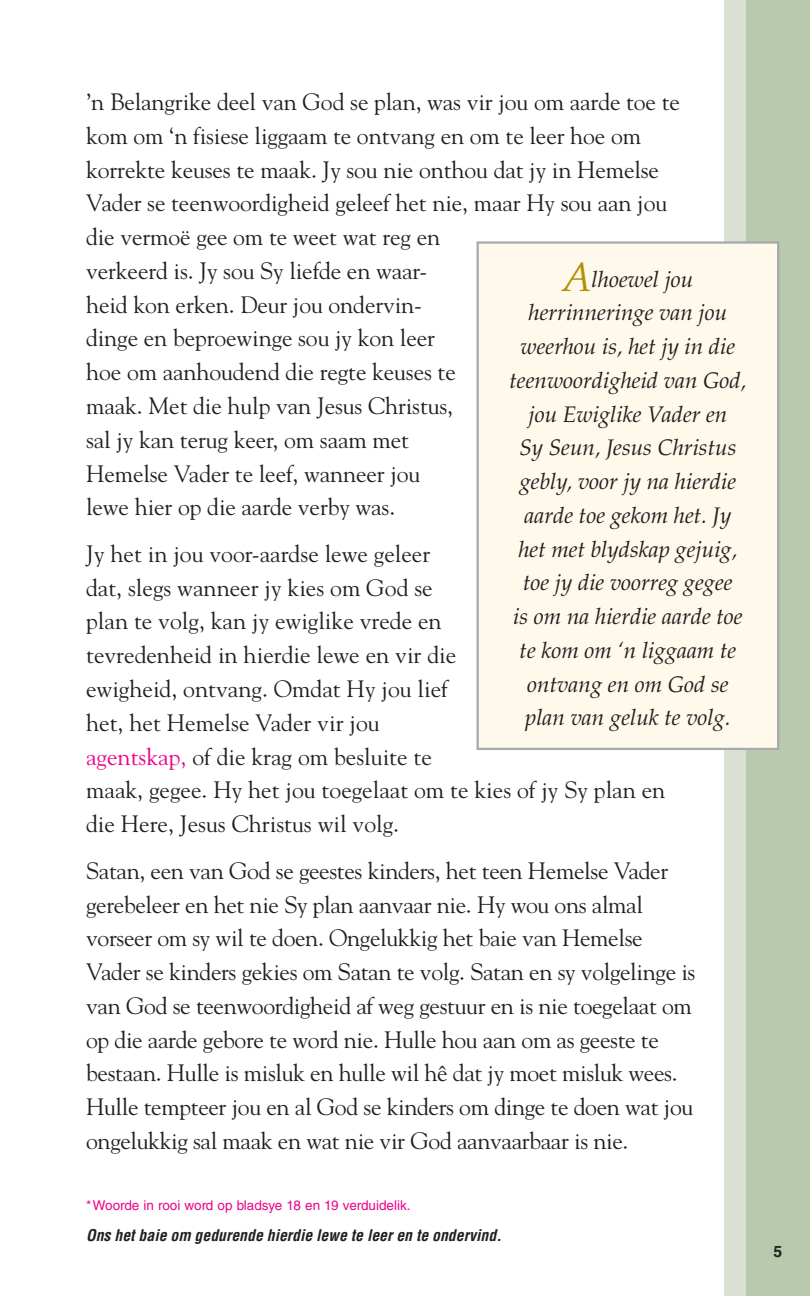
<style>
.page{position:relative;width:810px;height:1296px;background:#fff}
.page>*{position:absolute;margin:0;border:0;box-sizing:border-box;transform-origin:0 0}
.t1{font:23.62px/33.8px "Goudy Oldstylelds Lat";letter-spacing:-.005em;color:#231f20}
.t2{font:italic 22.5px/33.8px "Palatinolds Lat";color:#231f20;text-align:center}
.t3{font:italic 700 condensed 15.75px "Helveticalds Lat";color:#231f20}
.t4{font:700 15.75px "Helveticalds Lat";color:#231f20}
.t5{font:13.5px "Helveticalds Lat";color:#ed028c}
.s1{color:#ed028c}
.s2{font-size:40.5px;color:#b28f03}
</style>
<div class="page">
<div style="left:725px;top:0;width:85px;height:1296px;background:#b9c9ae"></div>
<div style="left:725px;top:0;width:21px;height:1296px;background:#d8e1d2"></div>
<div style="left:478px;top:243px;width:300px;height:506px;background:#fef9eb"></div>
<div style="left:477px;top:241px;width:302px;height:509px;border:2px solid #a8a9ad"></div>
<p class="t1" style="left:86px;top:83px;width:595px">’n Belangrike deel van God se plan, was vir jou om aarde toe te kom om ‘n fisiese liggaam te ontvang en om te leer hoe om korrekte keuses te maak. Jy sou nie onthou dat jy in Hemelse Vader se teenwoordigheid geleef het nie, maar Hy sou aan jou die vermoё gee om te weet wat reg en<br>verkeerd is. Jy sou Sy liefde en waar-<br>heid kon erken. Deur jou ondervin-<br>dinge en beproewinge sou jy kon leer<br>hoe om aanhoudend die regte keuses te<br>maak. Met die hulp van Jesus Christus,<br>sal jy kan terug keer, om saam met<br>Hemelse Vader te leef, wanneer jou<br>lewe hier op die aarde verby was.</p>
<p class="t1" style="left:86px;top:535px;width:581px">Jy het in jou voor-aardse lewe geleer<br>dat, slegs wanneer jy kies om God se<br>plan te volg, kan jy ewiglike vrede en<br>tevredenheid in hierdie lewe en vir die<br>ewigheid, ontvang. Omdat Hy jou lief<br>het, het Hemelse Vader vir jou<br><span class="s1">agentskap,</span> of die krag om besluite te<br>maak, gegee. Hy het jou toegelaat om te kies of jy Sy plan en die Here, Jesus Christus wil volg.</p>
<p class="t1" style="left:86px;top:851px;width:611px">Satan, een van God se geestes kinders, het teen Hemelse Vader gerebeleer en het nie Sy plan aanvaar nie. Hy wou ons almal vorseer om sy wil te doen. Ongelukkig het baie van Hemelse Vader se kinders gekies om Satan te volg. Satan en sy volgelinge is van God se teenwoordigheid af weg gestuur en is nie toegelaat om op die aarde gebore te word nie. Hulle hou aan om as geeste te bestaan. Hulle is misluk en hulle wil hê dat jy moet misluk wees.<br>Hulle tempteer jou en al God se kinders om dinge te doen wat jou ongelukkig sal maak en wat nie vir God aanvaarbaar is nie.</p>
<p class="t2" style="left:509px;top:260px;width:238px"><span class="s2">A</span>lhoewel jou herrinneringe van jou weerhou is, het jy in die teenwoordigheid van God, jou Ewiglike Vader en<br>Sy Seun, Jesus Christus gebly, voor jy na hierdie aarde toe gekom het. Jy het met blydskap gejuig, toe jy die voorreg gegee<br>is om na hierdie aarde toe te kom om ‘n liggaam te ontvang en om God se plan van geluk te volg.</p>
<p class="t5" style="left:86px;top:1195px;width:326px">*Woorde in rooi word op bladsye 18 en 19 verduidelik.</p>
<p class="t3" style="left:86px;top:1221px;width:417px">Ons het baie om gedurende hierdie lewe te leer en te ondervind.</p>
<p class="t4" style="left:773px;top:1239px;width:10px">5</p>
</div>
